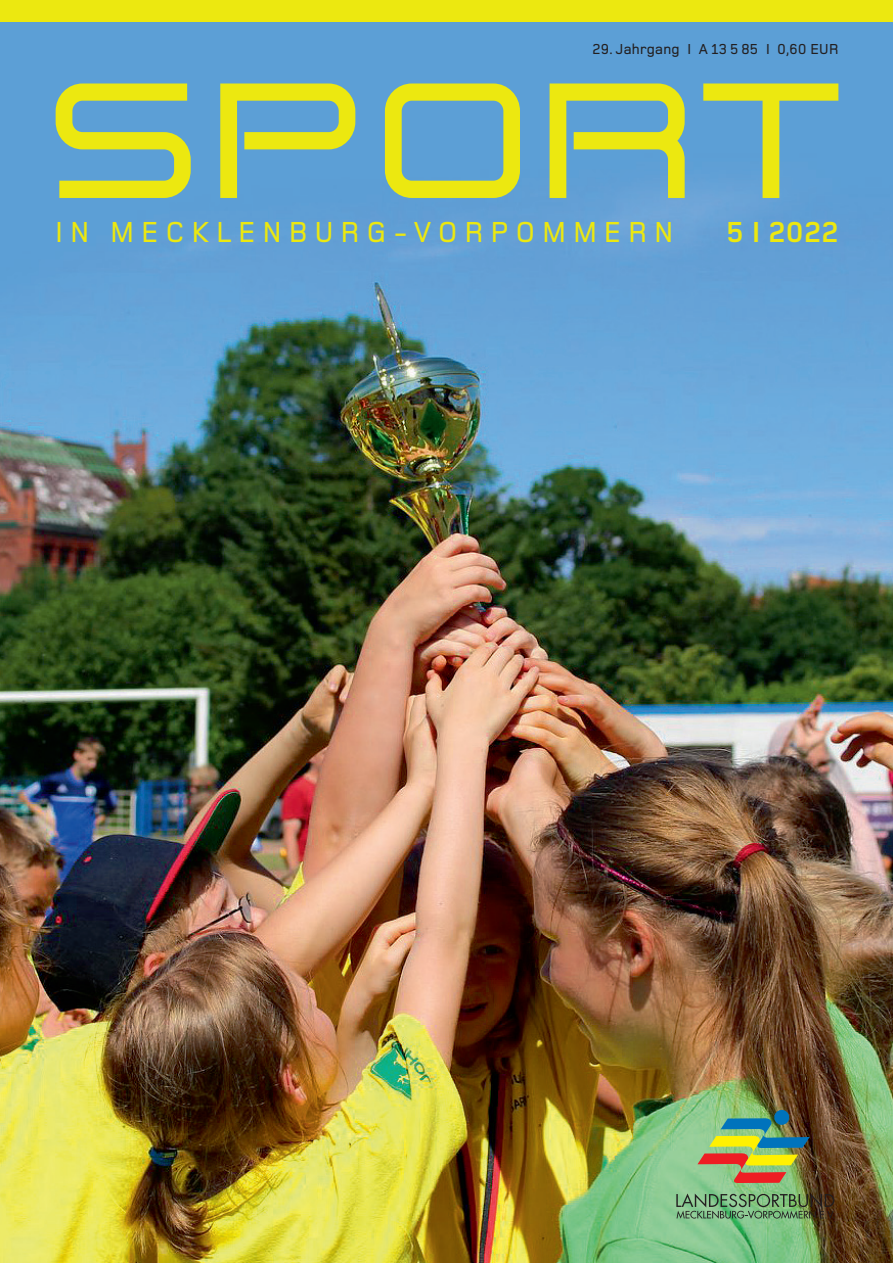
<style>
.page{position:relative;width:893px;height:1263px;background:#fff}
.page>*{position:absolute;margin:0;border:0;box-sizing:border-box;transform-origin:0 0}
.t1{font:700 160.2px "Expansiva";letter-spacing:.07em;color:#ece810}
.t2{font:500 30px "Foundry Monoline";letter-spacing:.26em;color:#ece810;scale:.95 1}
.t3{font:700 30px "Foundry Monoline";color:#ece810}
.t4{font:500 15px "Foundry Monoline";letter-spacing:.02em;color:#231f20}
</style>
<div class="page">
<img style="left:0;top:21px;width:893px;height:1242px">
<div style="left:0;top:0;width:893px;height:21px;background:#ece810"></div>
<img style="left:697px;top:1110px;width:113px;height:73px">
<img style="left:676px;top:1193px;width:158px;height:26px">
<p class="t4" style="left:592px;top:41px;width:248px">29. Jahrgang I A 13 5 85 I 0,60 EUR</p>
<h1 class="t1" style="left:56px;top:35px;width:803px">SPORT</h1>
<h2 class="t2" style="left:56px;top:216px;width:652px">IN MECKLENBURG-VORPOMMERN</h2>
<h2 class="t3" style="left:726px;top:217px;width:114px">5 I 2022</h2>
</div>
